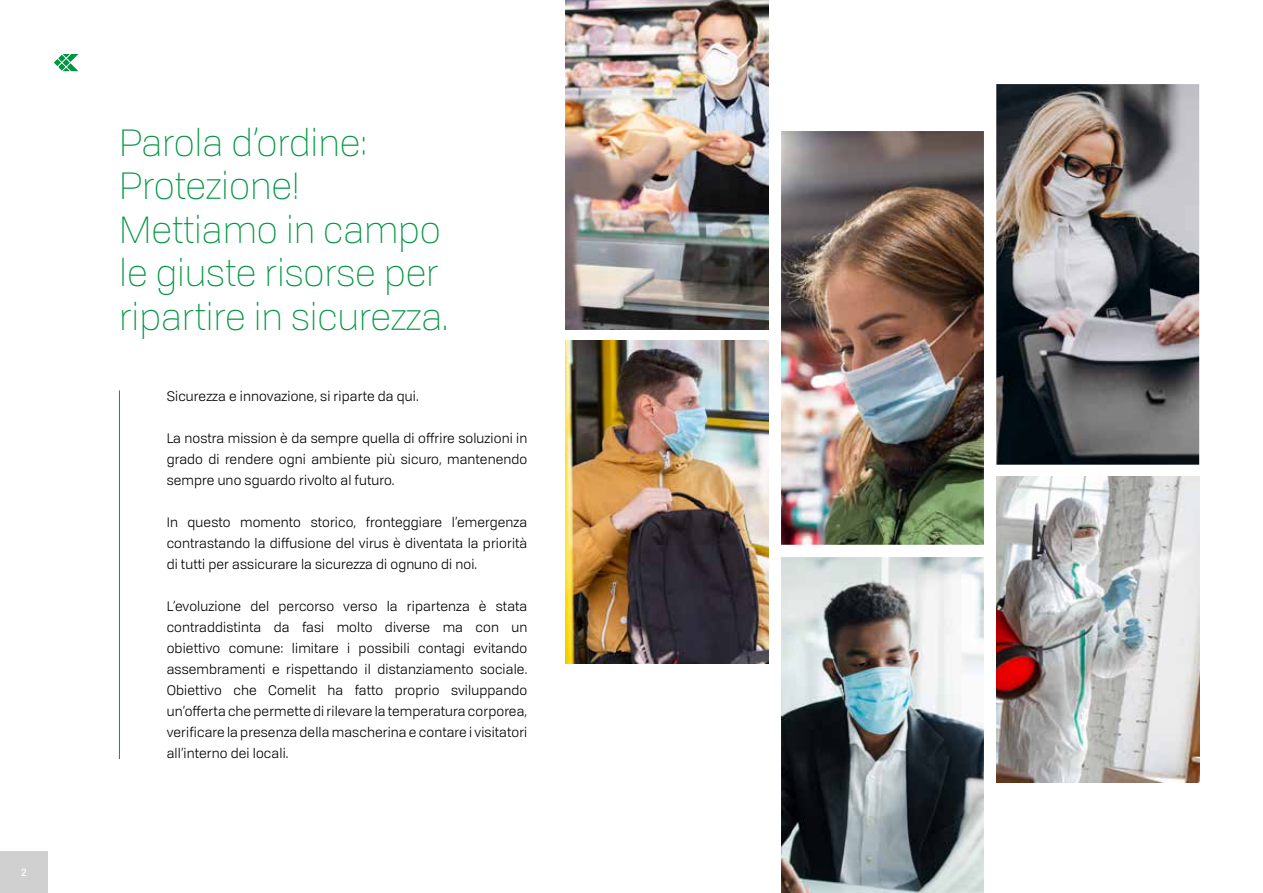
<style>
.page{position:relative;width:1263px;height:893px;background:#fff}
.page>*{position:absolute;margin:0;border:0;box-sizing:border-box;transform-origin:0 0}
.t1{font:300 37.5px/43.5px "Tofino Personal";color:#009641}
.t2{font:13.5px/21px "Tofino Personal";letter-spacing:.01em;color:#000;text-align:justify}
.t3{font:500 condensed 10.5px "Helvetica Neue LTW1 G";color:#fff}
</style>
<div class="page">
<hr style="left:119px;top:390px;width:1px;height:369px;background:#009641">
<img style="left:566px;top:0;width:203px;height:330px">
<img style="left:781px;top:131px;width:203px;height:414px">
<img style="left:996px;top:84px;width:203px;height:381px">
<img style="left:781px;top:557px;width:203px;height:336px">
<img style="left:996px;top:476px;width:203px;height:306px">
<img style="left:566px;top:340px;width:203px;height:323px">
<svg style="left:54px;top:59px;width:7px;height:7px"></svg>
<svg style="left:58px;top:63px;width:7px;height:8px"></svg>
<svg style="left:58px;top:55px;width:7px;height:7px"></svg>
<svg style="left:63px;top:54px;width:15px;height:17px"></svg>
<div style="left:0;top:851px;width:48px;height:42px;background:#d0d0d0"></div>
<p class="t3" style="left:22px;top:866px;width:7px">2</p>
<h1 class="t1" style="left:119px;top:119px;width:330px">Parola d’ordine:<br>Protezione!<br>Mettiamo in campo le giuste risorse per ripartire in sicurezza.</h1>
<p class="t2" style="left:167px;top:384px;width:253px">Sicurezza e innovazione, si riparte da qui.</p>
<p class="t2" style="left:167px;top:426px;width:362px">La nostra mission è da sempre quella di offrire soluzioni in grado di rendere ogni ambiente più sicuro, mantenendo sempre uno sguardo rivolto al futuro.</p>
<p class="t2" style="left:167px;top:510px;width:362px">In questo momento storico, fronteggiare l’emergenza contrastando la diffusione del virus è diventata la priorità di tutti per assicurare la sicurezza di ognuno di noi.</p>
<p class="t2" style="left:167px;top:594px;width:362px">L’evoluzione del percorso verso la ripartenza è stata contraddistinta da fasi molto diverse ma con un obiettivo comune: limitare i possibili contagi evitando assembramenti e rispettando il distanziamento sociale.<br>Obiettivo che Comelit ha fatto proprio sviluppando un’offerta che permette di rilevare la temperatura corporea, verificare la presenza della mascherina e contare i visitatori all’interno dei locali.</p>
</div>
